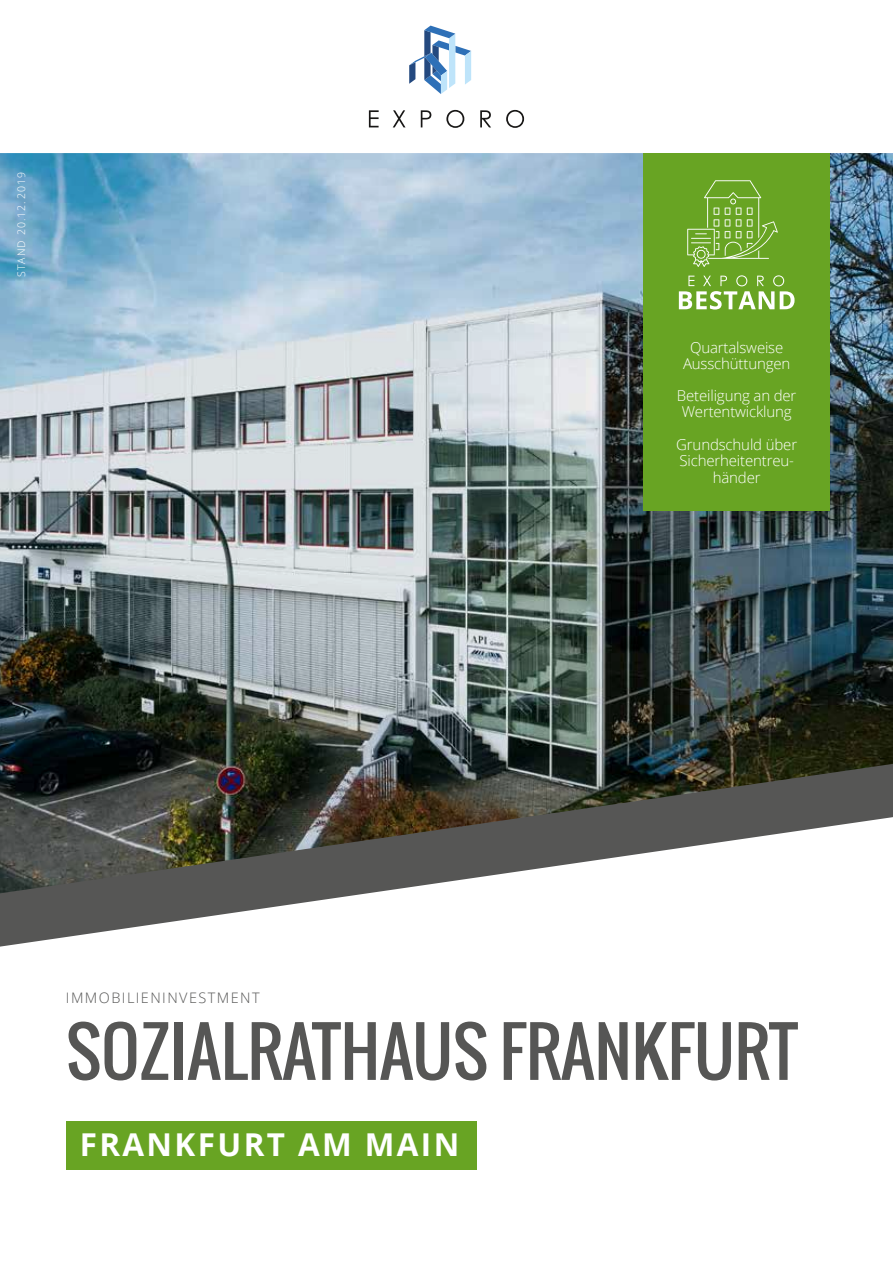
<style>
.page{position:relative;width:893px;height:1263px;background:#fff}
.page>*{position:absolute;margin:0;border:0;box-sizing:border-box;transform-origin:0 0}
.t1{font:66px "Oswald";color:#565655}
.t2{font:700 31.5px "Open Sans";letter-spacing:.075em;color:#fff}
.t3{font:300 15px/16.5px "Open Sans";letter-spacing:-.01em;color:#fff;text-align:center}
.t4{font:300 14.4px "Open Sans";letter-spacing:.1em;color:#565655}
.t5{font:300 10.5px "Open Sans";letter-spacing:.1em;color:#fff}
</style>
<div class="page">
<img style="left:657px;top:153px;width:236px;height:611px">
<img style="left:0;top:153px;width:657px;height:611px">
<div style="left:644px;top:153px;width:186px;height:357px;background:#68a423"></div>
<svg style="left:679px;top:275px;width:115px;height:35px"></svg>
<svg style="left:687px;top:180px;width:91px;height:87px"></svg>
<svg style="left:409px;top:26px;width:62px;height:68px"></svg>
<svg style="left:369px;top:110px;width:10px;height:17px"></svg>
<svg style="left:393px;top:110px;width:12px;height:17px"></svg>
<svg style="left:421px;top:110px;width:10px;height:17px"></svg>
<svg style="left:446px;top:110px;width:18px;height:18px"></svg>
<svg style="left:480px;top:110px;width:11px;height:17px"></svg>
<svg style="left:506px;top:110px;width:18px;height:18px"></svg>
<svg style="left:0;top:764px;width:893px;height:182px"></svg>
<div style="left:66px;top:1121px;width:410px;height:48px;background:#68a423"></div>
<p class="t5" style="left:14px;top:277px;width:106px;rotate:-90deg">STAND 20.12.2019</p>
<p class="t3" style="left:683px;top:338px;width:109px">Quartalsweise<br>Ausschüttungen</p>
<p class="t3" style="left:677px;top:387px;width:121px">Beteiligung an der<br>Wertentwicklung</p>
<p class="t3" style="left:676px;top:436px;width:122px">Grundschuld über<br>Sicherheitentreu&shy;händer</p>
<p class="t4" style="left:66px;top:988px;width:195px">IMMOBILIENINVESTMENT</p>
<h1 class="t1" style="left:66px;top:1002px;width:733px">SOZIALRATHAUS FRANKFURT</h1>
<h2 class="t2" style="left:80px;top:1122px;width:381px">FRANKFURT AM MAIN</h2>
</div>
